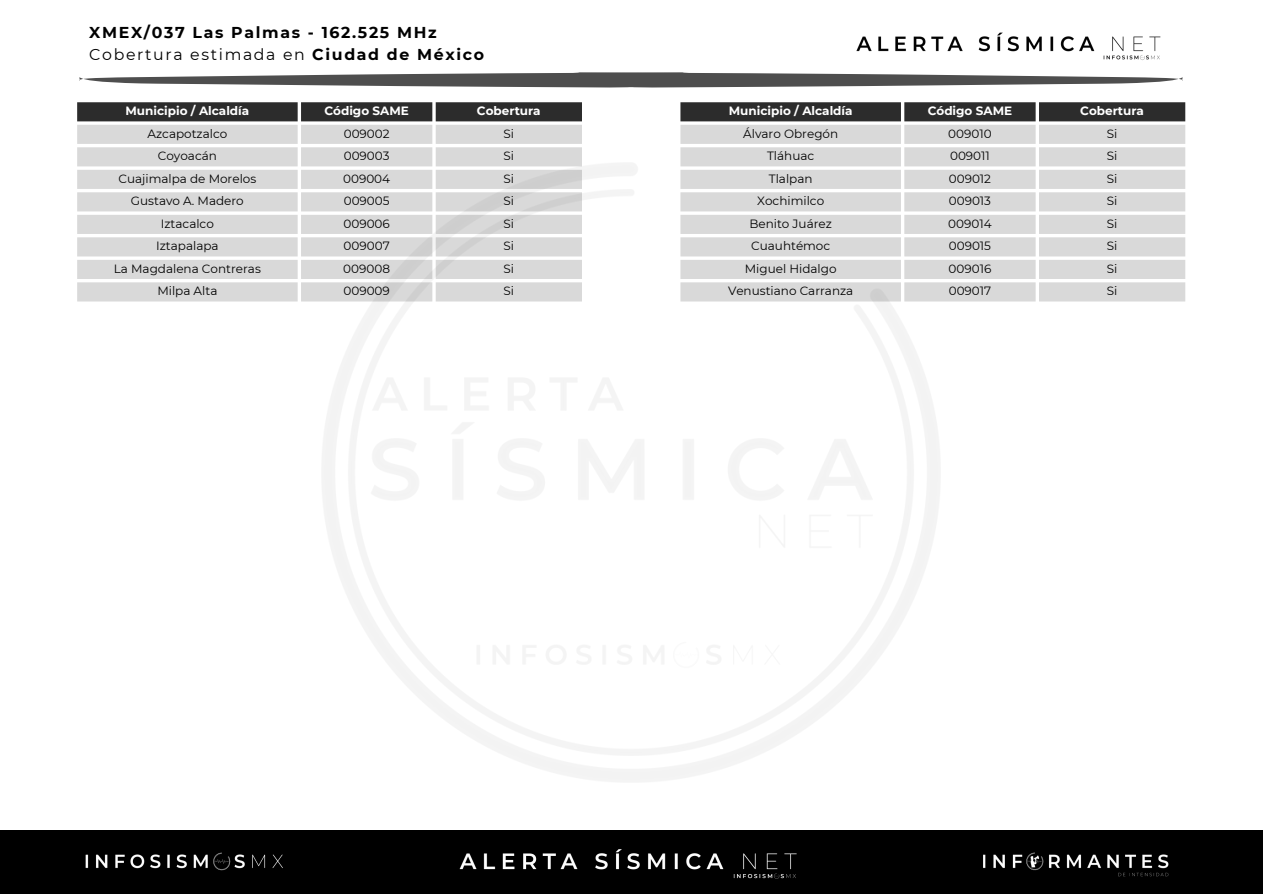
<style>
.page{position:relative;width:1263px;height:894px;background:#fff}
.page>*{position:absolute;margin:0;border:0;box-sizing:border-box;transform-origin:0 0}
.t1{font:15.75px "Montserrat";letter-spacing:.105em;color:#000}
.t2{font:700 15.75px "Montserrat";letter-spacing:.105em;color:#000}
.t3{font:12px "Montserrat";color:#000}
.t4{font:700 12px "Montserrat";color:#fff}
.s1{font-weight:700}
</style>
<div class="page">
<div style="left:0;top:830px;width:1262px;height:62px;background:#000"></div>
<img style="left:856px;top:32px;width:305px;height:28px">
<img style="left:459px;top:849px;width:338px;height:30px">
<img style="left:85px;top:852px;width:198px;height:19px">
<img style="left:983px;top:852px;width:186px;height:25px">
<svg style="left:79px;top:72px;width:1104px;height:15px"></svg>
<svg style="left:77px;top:102px;width:505px;height:19px;background:#313131"></svg>
<svg style="left:77px;top:125px;width:505px;height:176px;background:#dedede"></svg>
<div style="left:680px;top:102px;width:505px;height:19px;background:#2c2c2c"></div>
<svg style="left:680px;top:125px;width:505px;height:176px;background:#dedede"></svg>
<img style="left:316px;top:156px;width:631px;height:626px">
<p class="t2" style="left:89px;top:23px;width:349px">XMEX/037 Las Palmas - 162.525 MHz</p>
<p class="t1" style="left:89px;top:44px;width:396px">Cobertura estimada en <span class="s1">Ciudad de México</span></p>
<p class="t4" style="left:126px;top:104px;width:125px">Municipio / Alcaldía</p>
<p class="t4" style="left:324px;top:104px;width:86px">Código SAME</p>
<p class="t4" style="left:477px;top:104px;width:65px">Cobertura</p>
<p class="t3" style="left:148px;top:126px;width:81px">Azcapotzalco</p>
<p class="t3" style="left:344px;top:126px;width:47px">009002</p>
<p class="t3" style="left:504px;top:126px;width:12px">Si</p>
<p class="t3" style="left:158px;top:149px;width:61px">Coyoacán</p>
<p class="t3" style="left:344px;top:149px;width:47px">009003</p>
<p class="t3" style="left:504px;top:149px;width:12px">Si</p>
<p class="t3" style="left:118px;top:171px;width:139px">Cuajimalpa de Morelos</p>
<p class="t3" style="left:343px;top:171px;width:49px">009004</p>
<p class="t3" style="left:504px;top:171px;width:12px">Si</p>
<p class="t3" style="left:131px;top:194px;width:114px">Gustavo A. Madero</p>
<p class="t3" style="left:344px;top:194px;width:47px">009005</p>
<p class="t3" style="left:504px;top:194px;width:12px">Si</p>
<p class="t3" style="left:161px;top:216px;width:55px">Iztacalco</p>
<p class="t3" style="left:343px;top:216px;width:48px">009006</p>
<p class="t3" style="left:504px;top:216px;width:12px">Si</p>
<p class="t3" style="left:156px;top:239px;width:64px">Iztapalapa</p>
<p class="t3" style="left:344px;top:239px;width:48px">009007</p>
<p class="t3" style="left:504px;top:239px;width:12px">Si</p>
<p class="t3" style="left:114px;top:261px;width:149px">La Magdalena Contreras</p>
<p class="t3" style="left:343px;top:261px;width:48px">009008</p>
<p class="t3" style="left:504px;top:261px;width:12px">Si</p>
<p class="t3" style="left:157px;top:284px;width:62px">Milpa Alta</p>
<p class="t3" style="left:343px;top:284px;width:48px">009009</p>
<p class="t3" style="left:504px;top:284px;width:12px">Si</p>
<p class="t4" style="left:729px;top:104px;width:125px">Municipio / Alcaldía</p>
<p class="t4" style="left:928px;top:104px;width:86px">Código SAME</p>
<p class="t4" style="left:1080px;top:104px;width:65px">Cobertura</p>
<p class="t3" style="left:743px;top:126px;width:97px">Álvaro Obregón</p>
<p class="t3" style="left:948px;top:126px;width:45px">009010</p>
<p class="t3" style="left:1107px;top:126px;width:12px">Si</p>
<p class="t3" style="left:767px;top:149px;width:49px">Tláhuac</p>
<p class="t3" style="left:950px;top:149px;width:41px">009011</p>
<p class="t3" style="left:1107px;top:149px;width:12px">Si</p>
<p class="t3" style="left:769px;top:171px;width:45px">Tlalpan</p>
<p class="t3" style="left:949px;top:171px;width:44px">009012</p>
<p class="t3" style="left:1107px;top:171px;width:12px">Si</p>
<p class="t3" style="left:757px;top:194px;width:68px">Xochimilco</p>
<p class="t3" style="left:949px;top:194px;width:44px">009013</p>
<p class="t3" style="left:1107px;top:194px;width:12px">Si</p>
<p class="t3" style="left:749px;top:216px;width:84px">Benito Juárez</p>
<p class="t3" style="left:948px;top:216px;width:45px">009014</p>
<p class="t3" style="left:1107px;top:216px;width:12px">Si</p>
<p class="t3" style="left:751px;top:239px;width:81px">Cuauhtémoc</p>
<p class="t3" style="left:949px;top:239px;width:44px">009015</p>
<p class="t3" style="left:1107px;top:239px;width:12px">Si</p>
<p class="t3" style="left:745px;top:261px;width:93px">Miguel Hidalgo</p>
<p class="t3" style="left:949px;top:261px;width:44px">009016</p>
<p class="t3" style="left:1107px;top:261px;width:12px">Si</p>
<p class="t3" style="left:728px;top:284px;width:127px">Venustiano Carranza</p>
<p class="t3" style="left:949px;top:284px;width:44px">009017</p>
<p class="t3" style="left:1107px;top:284px;width:12px">Si</p>
</div>
